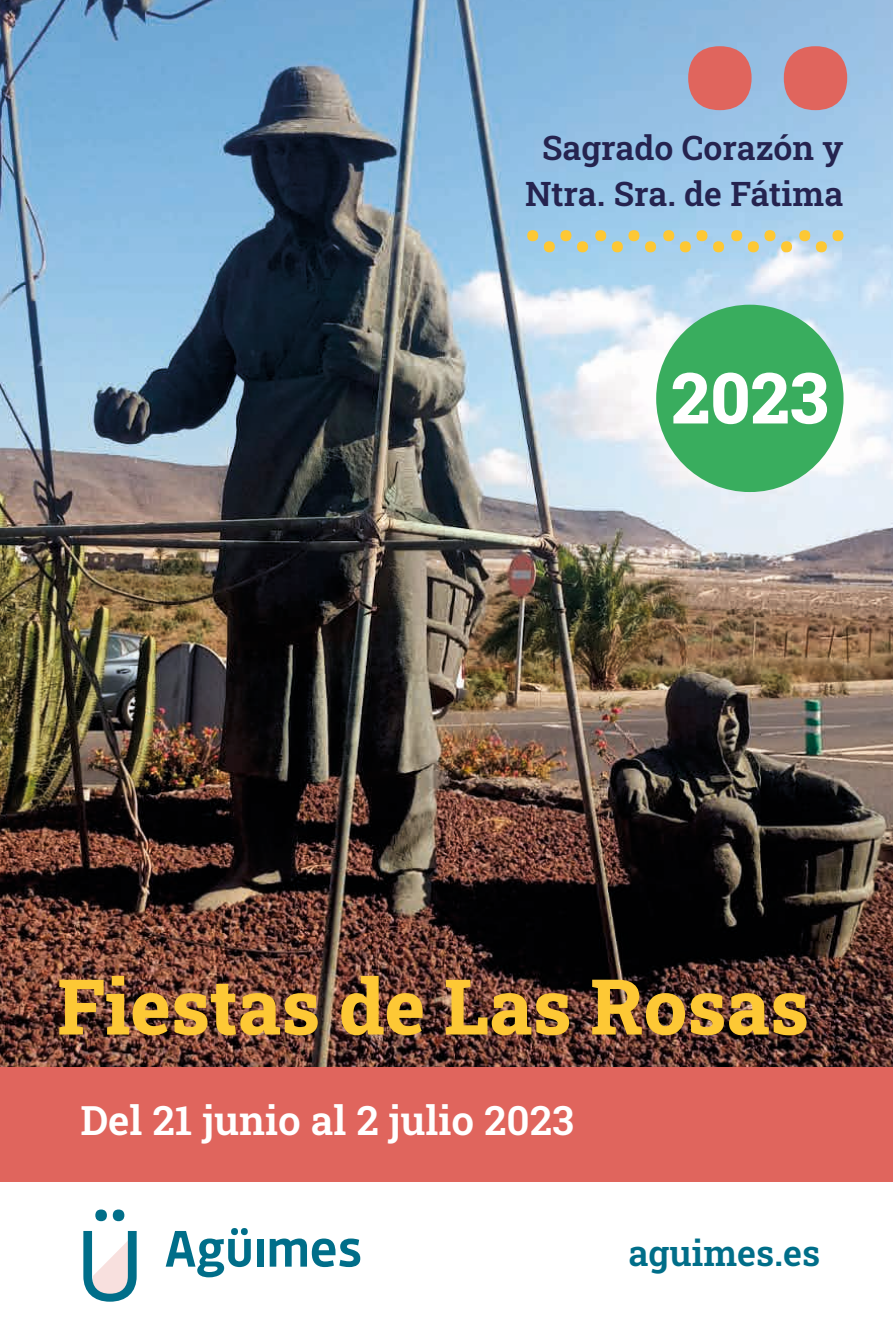
<style>
.page{position:relative;width:893px;height:1337px;background:#fff}
.page>*{position:absolute;margin:0;border:0;box-sizing:border-box;transform-origin:0 0}
.t1{font:800 76.95px "Roboto Slab";color:#fdc835}
.t2{font:800 70.65px "Roboto Slab";color:#fff}
.t3{font:600 40.5px "Roboto Slab";color:#fff}
.t4{font:600 36px "Roboto Slab";color:#006e89}
.t5{font:600 33.75px/45.7px "Roboto Slab";color:#25234f;text-align:center}
</style>
<div class="page">
<img style="left:0;top:0;width:893px;height:1067px">
<svg style="left:166px;top:1228px;width:85px;height:49px"></svg>
<div style="left:257px;top:1239px;width:7px;height:28px;background:#006e89"></div>
<svg style="left:270px;top:1238px;width:90px;height:29px"></svg>
<svg style="left:83px;top:1231px;width:54px;height:71px"></svg>
<div style="left:95px;top:1209px;width:12px;height:12px;background:#006e89;border-radius:50%"></div>
<div style="left:113px;top:1209px;width:11px;height:12px;background:#006e89;border-radius:50%"></div>
<div style="left:688px;top:46px;width:64px;height:64px;background:#e0655d;border-radius:50%"></div>
<div style="left:784px;top:46px;width:63px;height:64px;background:#e0655d;border-radius:50%"></div>
<div style="left:0;top:1067px;width:893px;height:114px;background:#e0655d"></div>
<div style="left:656px;top:305px;width:187px;height:187px;background:#39ad5e;border-radius:50%"></div>
<div style="left:527px;top:230px;width:11px;height:11px;background:#fdc835;border-radius:50%"></div>
<div style="left:544px;top:241px;width:11px;height:11px;background:#fdc835;border-radius:50%"></div>
<div style="left:560px;top:230px;width:11px;height:11px;background:#fdc835;border-radius:50%"></div>
<div style="left:577px;top:241px;width:11px;height:11px;background:#fdc835;border-radius:50%"></div>
<div style="left:595px;top:230px;width:11px;height:11px;background:#fdc835;border-radius:50%"></div>
<div style="left:612px;top:241px;width:11px;height:11px;background:#fdc835;border-radius:50%"></div>
<div style="left:628px;top:230px;width:11px;height:11px;background:#fdc835;border-radius:50%"></div>
<div style="left:645px;top:241px;width:11px;height:11px;background:#fdc835;border-radius:50%"></div>
<div style="left:663px;top:230px;width:11px;height:11px;background:#fdc835;border-radius:50%"></div>
<div style="left:680px;top:241px;width:11px;height:11px;background:#fdc835;border-radius:50%"></div>
<div style="left:696px;top:230px;width:11px;height:11px;background:#fdc835;border-radius:50%"></div>
<div style="left:713px;top:241px;width:11px;height:11px;background:#fdc835;border-radius:50%"></div>
<div style="left:731px;top:230px;width:11px;height:11px;background:#fdc835;border-radius:50%"></div>
<div style="left:748px;top:241px;width:11px;height:11px;background:#fdc835;border-radius:50%"></div>
<div style="left:764px;top:230px;width:11px;height:11px;background:#fdc835;border-radius:50%"></div>
<div style="left:781px;top:241px;width:11px;height:11px;background:#fdc835;border-radius:50%"></div>
<div style="left:799px;top:230px;width:11px;height:11px;background:#fdc835;border-radius:50%"></div>
<div style="left:816px;top:241px;width:11px;height:11px;background:#fdc835;border-radius:50%"></div>
<div style="left:832px;top:230px;width:11px;height:11px;background:#fdc835;border-radius:50%"></div>
<p class="t5" style="left:525px;top:124px;width:320px">Sagrado Corazón y<br>Ntra. Sra. de Fátima</p>
<h2 class="t2" style="left:671px;top:349px;width:159px">2023</h2>
<h1 class="t1" style="left:58px;top:954px;width:753px">Fiestas de Las Rosas</h1>
<p class="t3" style="left:80px;top:1093px;width:495px">Del 21 junio al 2 julio 2023</p>
<p class="t4" style="left:628px;top:1228px;width:193px">aguimes.es</p>
</div>
